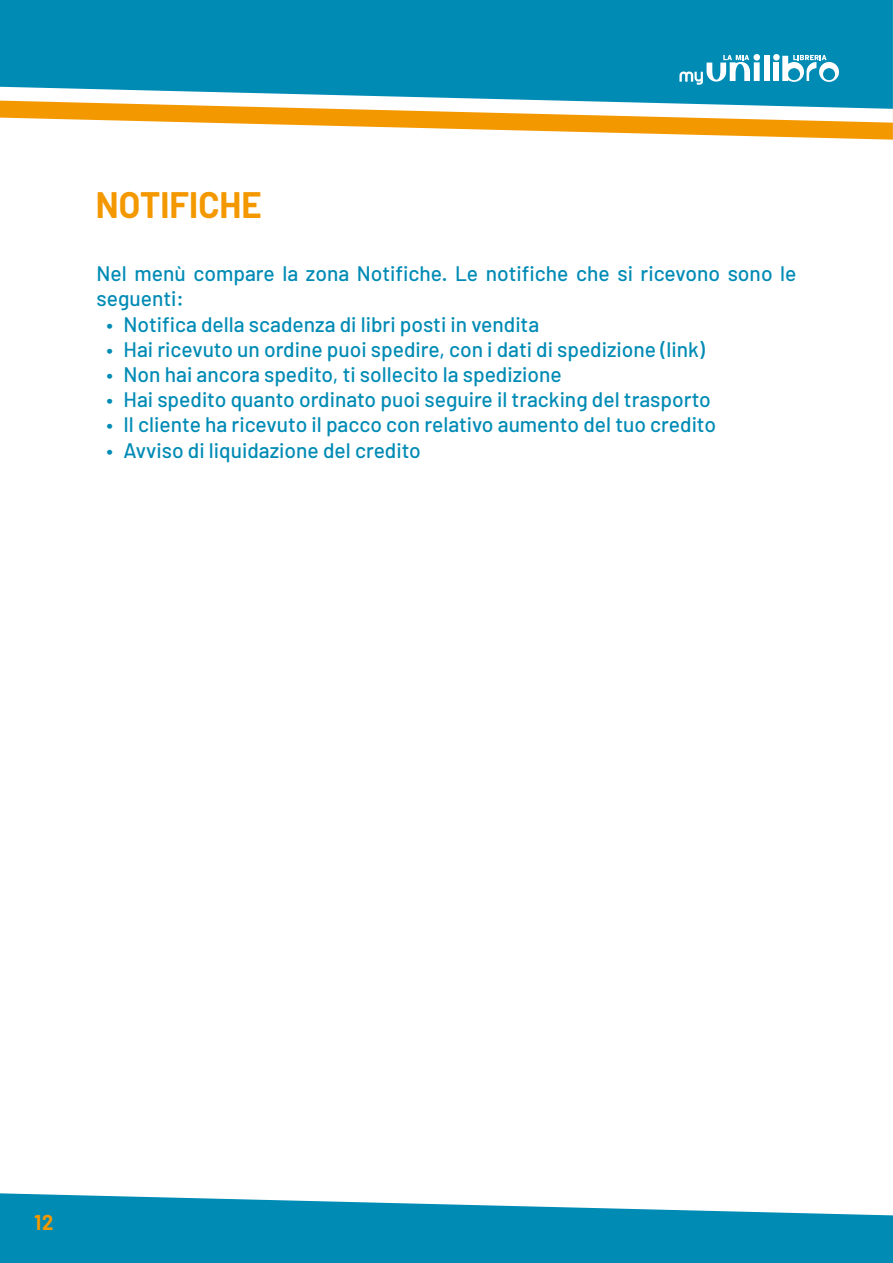
<style>
.page{position:relative;width:893px;height:1263px;background:#fff}
.page>*{position:absolute;margin:0;border:0;box-sizing:border-box;transform-origin:0 0}
.t1{font:italic 700 36px "Barlow";color:#f49800}
.t2{font:500 21px/25.2px "Barlow";color:#008bb5}
.t3{font:italic 700 21px "Barlow";color:#f49800}
</style>
<div class="page">
<svg style="left:220px;top:123px;width:673px;height:17px"></svg>
<svg style="left:0;top:109px;width:893px;height:14px;fill:#f49800"></svg>
<svg style="left:0;top:1193px;width:893px;height:70px;fill:#008bb5"></svg>
<svg style="left:0;top:0;width:893px;height:109px;background:#1b95b9"></svg>
<div style="left:764px;top:56px;width:5px;height:25px;background:#fff"></div>
<svg style="left:679px;top:54px;width:81px;height:31px"></svg>
<svg style="left:773px;top:54px;width:66px;height:28px"></svg>
<h1 class="t1" style="left:97px;top:182px;width:168px">NOTIFICHE</h1>
<p class="t2" style="left:97px;top:260px;width:702px">Nel menù compare la zona Notifiche. Le notifiche che si ricevono sono le seguenti:</p>
<p class="t2" style="left:107px;top:311px;width:434px">• Notifica della scadenza di libri posti in vendita</p>
<p class="t2" style="left:107px;top:336px;width:600px">• Hai ricevuto un ordine puoi spedire, con i dati di spedizione (link)</p>
<p class="t2" style="left:107px;top:361px;width:457px">• Non hai ancora spedito, ti sollecito la spedizione</p>
<p class="t2" style="left:107px;top:386px;width:606px">• Hai spedito quanto ordinato puoi seguire il tracking del trasporto</p>
<p class="t2" style="left:107px;top:412px;width:611px">• Il cliente ha ricevuto il pacco con relativo aumento del tuo credito</p>
<p class="t2" style="left:107px;top:437px;width:316px">• Avviso di liquidazione del credito</p>
<p class="t3" style="left:35px;top:1209px;width:24px">12</p>
</div>
